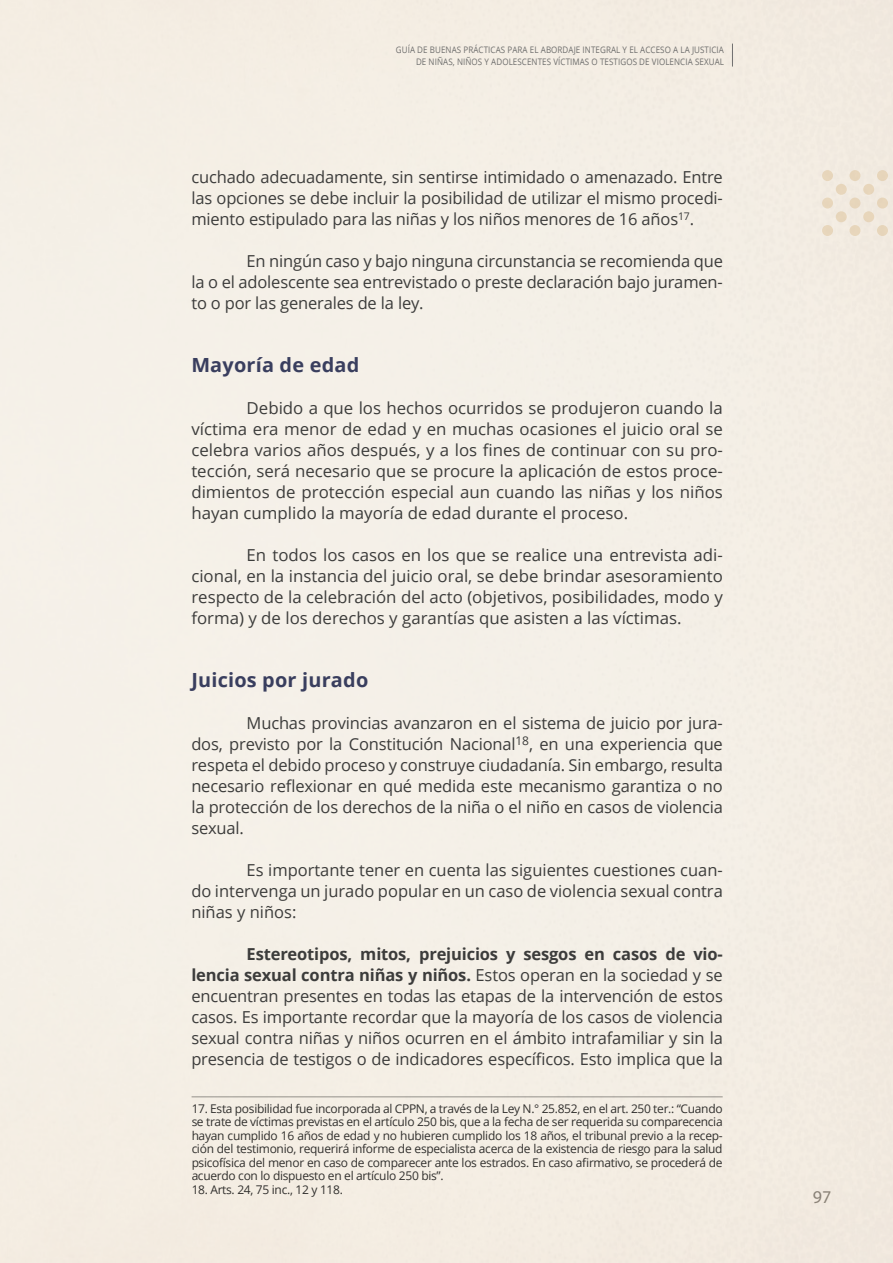
<style>
.page{position:relative;width:893px;height:1263px;background:#fff}
.page>*{position:absolute;margin:0;border:0;box-sizing:border-box;transform-origin:0 0}
.t1{font:700 19.5px "Open Sans";letter-spacing:.01em;color:#393e5e}
.t2{font:18px "Myriad Pro";color:#6b6b6a}
.t3{font:16.5px/21px "Open Sans";letter-spacing:-.01em;color:#3c3c3b;text-align:justify}
.t4{font:12px/13.5px "Open Sans";letter-spacing:-.025em;color:#000;text-align:justify}
.t5{font:9px/12px "Open Sans";letter-spacing:.01em;color:#6d6d6c;text-align:right;scale:.89 1}
.s1{font-weight:700}
</style>
<div class="page">
<svg style="left:732px;top:44px;width:1px;height:23px"></svg>
<hr style="left:192px;top:1096px;width:531px;height:1px;background:#000">
<div style="left:877px;top:225px;width:11px;height:11px;background:#e7d5ba;border-radius:50%"></div>
<div style="left:849px;top:225px;width:11px;height:11px;background:#e7d6bb;border-radius:50%"></div>
<div style="left:877px;top:198px;width:11px;height:11px;background:#e7d5bb;border-radius:50%"></div>
<div style="left:849px;top:198px;width:11px;height:11px;background:#e7d5bb;border-radius:50%"></div>
<div style="left:836px;top:211px;width:11px;height:11px;background:#e7d5bb;border-radius:50%"></div>
<div style="left:863px;top:211px;width:11px;height:11px;background:#e8d6bb;border-radius:50%"></div>
<div style="left:836px;top:184px;width:11px;height:11px;background:#e8d6bc;border-radius:50%"></div>
<div style="left:863px;top:184px;width:11px;height:11px;background:#e8d6bb;border-radius:50%"></div>
<div style="left:822px;top:225px;width:11px;height:11px;background:#e8d6bc;border-radius:50%"></div>
<div style="left:822px;top:198px;width:11px;height:11px;background:#e7d6bb;border-radius:50%"></div>
<div style="left:877px;top:170px;width:11px;height:11px;background:#e7d5ba;border-radius:50%"></div>
<div style="left:849px;top:170px;width:11px;height:11px;background:#e7d5ba;border-radius:50%"></div>
<div style="left:822px;top:170px;width:11px;height:11px;background:#e7d6bb;border-radius:50%"></div>
<p class="t5" style="left:396px;top:43px;width:370px">GUÍA DE BUENAS PRÁCTICAS PARA EL ABORDAJE INTEGRAL Y EL ACCESO A LA JUSTICIA<br>DE NIÑAS, NIÑOS Y ADOLESCENTES VÍCTIMAS O TESTIGOS DE VIOLENCIA SEXUAL</p>
<p class="t3" style="left:191px;top:166px;width:533px">cuchado adecuadamente, sin sentirse intimidado o amenazado. Entre las opciones se debe incluir la posibilidad de utilizar el mismo procedi&shy;miento estipulado para las niñas y los niños menores de 16 años<sup>17</sup>.</p>
<p class="t3" style="left:191px;top:250px;width:533px;text-indent:55px">En ningún caso y bajo ninguna circunstancia se recomienda que la o el adolescente sea entrevistado o preste declaración bajo juramen&shy;to o por las generales de la ley.</p>
<p class="t1" style="left:191px;top:351px;width:169px">Mayoría de edad</p>
<p class="t3" style="left:191px;top:397px;width:533px;text-indent:55px">Debido a que los hechos ocurridos se produjeron cuando la víctima era menor de edad y en muchas ocasiones el juicio oral se celebra varios años después, y a los fines de continuar con su pro&shy;tección, será necesario que se procure la aplicación de estos proce&shy;dimientos de protección especial aun cuando las niñas y los niños hayan cumplido la mayoría de edad durante el proceso.</p>
<p class="t3" style="left:191px;top:544px;width:533px;text-indent:55px">En todos los casos en los que se realice una entrevista adi&shy;cional, en la instancia del juicio oral, se debe brindar asesoramiento respecto de la celebración del acto (objetivos, posibilidades, modo y forma) y de los derechos y garantías que asisten a las víctimas.</p>
<p class="t1" style="left:191px;top:666px;width:178px">Juicios por jurado</p>
<p class="t3" style="left:191px;top:712px;width:533px;text-indent:55px">Muchas provincias avanzaron en el sistema de juicio por jura&shy;dos, previsto por la Constitución Nacional<sup>18</sup>, en una experiencia que respeta el debido proceso y construye ciudadanía. Sin embargo, resulta necesario reflexionar en qué medida este mecanismo garantiza o no la protección de los derechos de la niña o el niño en casos de violencia sexual.</p>
<p class="t3" style="left:191px;top:859px;width:533px;text-indent:55px">Es importante tener en cuenta las siguientes cuestiones cuan&shy;do intervenga un jurado popular en un caso de violencia sexual contra niñas y niños:</p>
<p class="t3" style="left:191px;top:943px;width:533px;text-indent:55px"><span class="s1">Estereotipos, mitos, prejuicios y sesgos en casos de vio&shy;lencia sexual contra niñas y niños.</span> Estos operan en la sociedad y se encuentran presentes en todas las etapas de la intervención de estos casos. Es importante recordar que la mayoría de los casos de violencia sexual contra niñas y niños ocurren en el ámbito intrafamiliar y sin la presencia de testigos o de indicadores específicos. Esto implica que la</p>
<p class="t4" style="left:192px;top:1101px;width:533px">17. Esta posibilidad fue incorporada al CPPN, a través de la Ley N.° 25.852, en el art. 250 ter.: “Cuando se trate de víctimas previstas en el artículo 250 bis, que a la fecha de ser requerida su comparecencia hayan cumplido 16 años de edad y no hubieren cumplido los 18 años, el tribunal previo a la recep&shy;ción del testimonio, requerirá informe de especialista acerca de la existencia de riesgo para la salud psicofísica del menor en caso de comparecer ante los estrados. En caso afirmativo, se procederá de acuerdo con lo dispuesto en el artículo 250 bis”.</p>
<p class="t4" style="left:192px;top:1182px;width:153px">18. Arts. 24, 75 inc., 12 y 118.</p>
<p class="t2" style="left:813px;top:1186px;width:20px">97</p>
</div>
